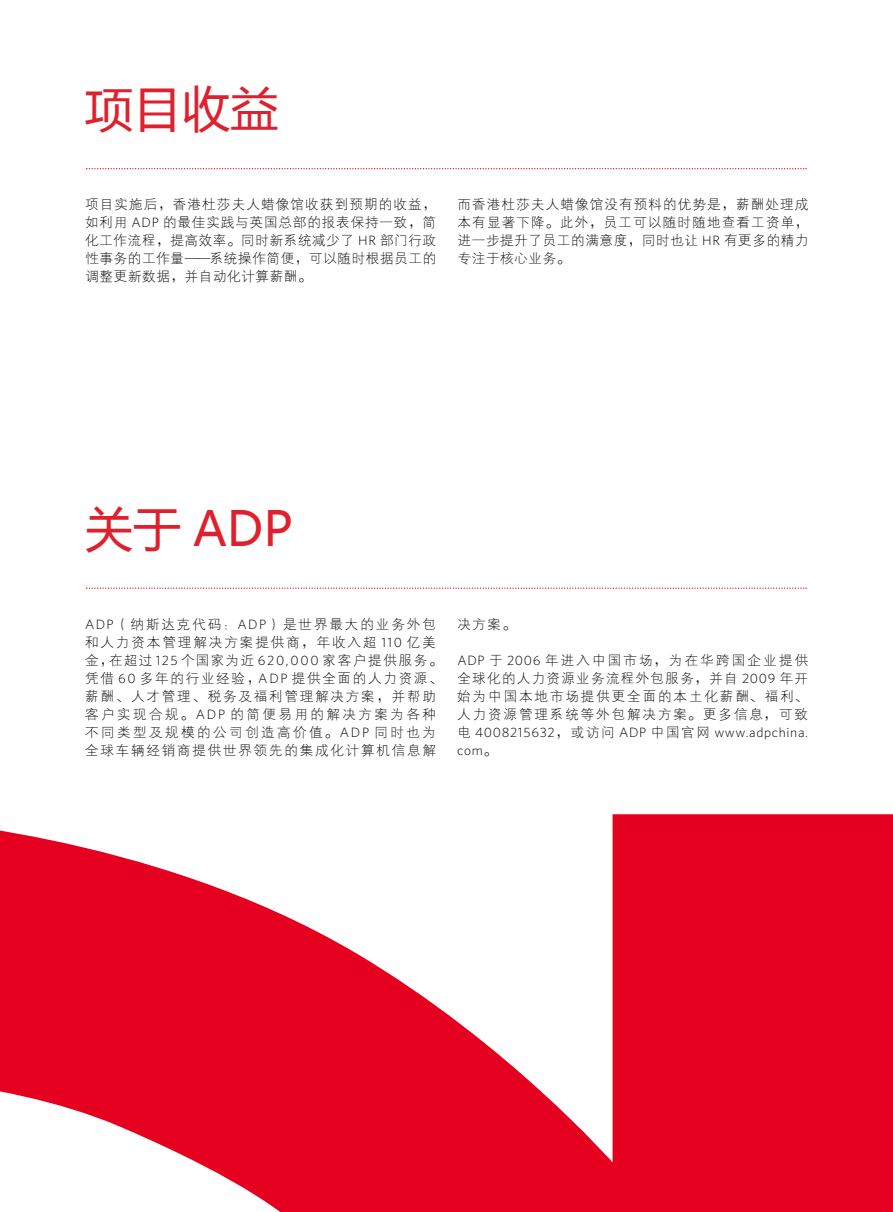
<style>
.page{position:relative;width:893px;height:1212px;background:#fff}
.page>*{position:absolute;margin:0;border:0;box-sizing:border-box;transform-origin:0 0}
.t1{font:48px "Microsoft Ya Hei";letter-spacing:.005em;color:#de212d}
.t2{font:13.5px/18px "FZXDXJW GB1 0";letter-spacing:.135em;color:#000;text-align:justify}
.t3{font:300 13.5px/18px "Whitney K";letter-spacing:.05em;color:#000}
.s1{font-family:"Whitney K";font-weight:300}
.s2{font-family:"FZXDXJW GB1 0";font-weight:400}
</style>
<div class="page">
<svg style="left:0;top:814px;width:893px;height:398px;fill:#e6001f"></svg>
<svg style="left:86px;top:168px;width:721px;height:1px"></svg>
<svg style="left:86px;top:587px;width:721px;height:2px"></svg>
<h1 class="t1" style="left:85px;top:76px;width:195px">项目收益</h1>
<p class="t2" style="left:85px;top:196px;width:353px">项目实施后，香港杜莎夫人蜡像馆收获到预期的收益，如利用 <span class="s1">ADP</span> 的最佳实践与英国总部的报表保持一致，简化工作流程，提高效率。同时新系统减少了 <span class="s1">HR</span> 部门行政性事务的工作量——系统操作简便，可以随时根据员工的调整更新数据，并自动化计算薪酬。</p>
<p class="t2" style="left:458px;top:196px;width:352px">而香港杜莎夫人蜡像馆没有预料的优势是，薪酬处理成本有显著下降。此外，员工可以随时随地查看工资单，进一步提升了员工的满意度，同时也让 <span class="s1">HR</span> 有更多的精力专注于核心业务。</p>
<h1 class="t1" style="left:85px;top:496px;width:209px">关于 ADP</h1>
<p class="t2" style="left:85px;top:615px;width:359px;text-align:left"><span class="s1">ADP</span>（纳斯达克代码：<span class="s1">ADP</span>）是世界最大的业务外包和人力资本管理解决方案提供商，年收入超 <span class="s1">110</span> 亿美金，在超过 <span class="s1">125</span> 个国家为近 <span class="s1">620,000</span> 家客户提供服务。凭借 <span class="s1">60</span> 多年的行业经验，<span class="s1">ADP</span> 提供全面的人力资源、薪酬、人才管理、税务及福利管理解决方案，并帮助客户实现合规。<span class="s1">ADP</span> 的简便易用的解决方案为各种不同类型及规模的公司创造高价值。<span class="s1">ADP</span> 同时也为全球车辆经销商提供世界领先的集成化计算机信息解</p>
<p class="t2" style="left:457px;top:615px;width:60px">决方案。</p>
<p class="t2" style="left:457px;top:651px;width:352px"><span class="s1">ADP</span> 于 <span class="s1">2006</span> 年进入中国市场，为在华跨国企业提供全球化的人力资源业务流程外包服务，并自 <span class="s1">2009</span> 年开始为中国本地市场提供更全面的本土化薪酬、福利、人力资源管理系统等外包解决方案。更多信息，可致</p>
<p class="t3" style="left:457px;top:723px;width:352px"><span class="s2">电</span> 4008215632<span class="s2">，或访问</span> ADP <span class="s2">中国官网</span> www.adpchina. com<span class="s2">。</span></p>
</div>
